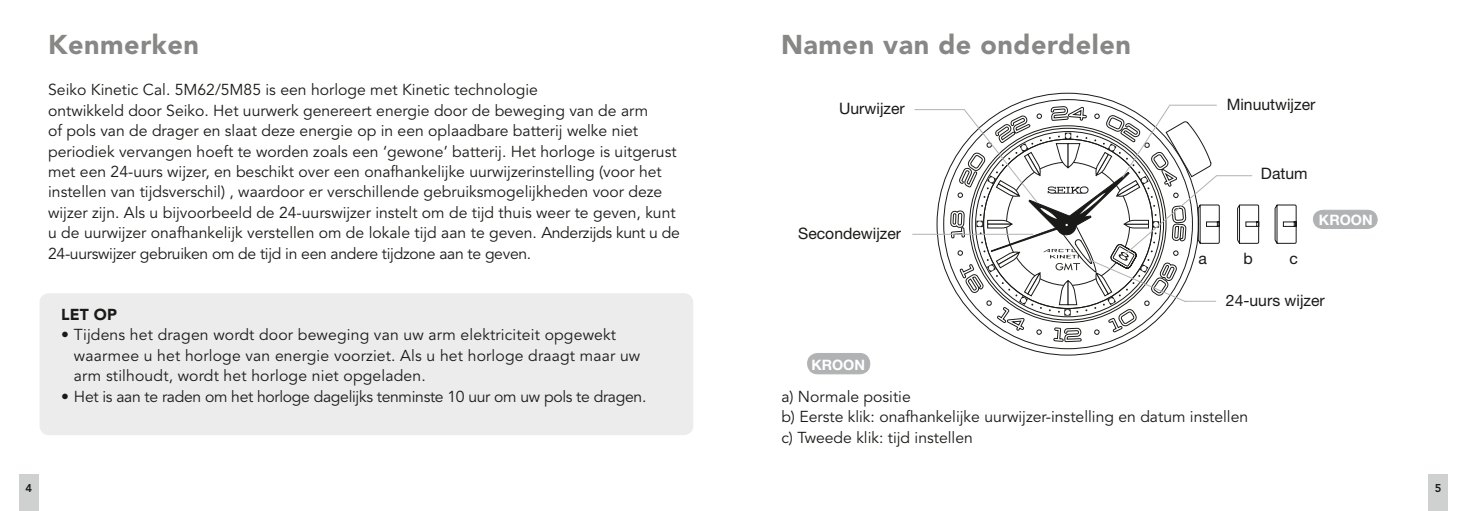
<style>
.page{position:relative;width:1467px;height:511px;background:#fff}
.page>*{position:absolute;margin:0;border:0;box-sizing:border-box;transform-origin:0 0}
.t1{font:900 27px "Avenir LT Std";letter-spacing:.02em;color:#878786}
.t2{font:15.75px/20.5px "Avenir LT Std";color:#1a1a18}
.t3{font:15.75px "Avenir LT Std";letter-spacing:-.02em;color:#1a1a18}
.t4{font:15.75px "Helvetica Neue";color:#1a1a18}
.t5{font:900 15.75px "Avenir LT Std";color:#1a1a18}
.t6{font:700 14.4px "Helvetica Neue";color:#fff}
.t7{font:800 11.25px "Avenir LT Std";color:#1a1a18}
</style>
<div class="page">
<svg style="left:936px;top:93px;width:263px;height:262px"></svg>
<svg style="left:1313px;top:209px;width:65px;height:20px"></svg>
<hr style="left:912px;top:234px;width:121px;height:1px;background:#b1b2b3">
<div style="left:808px;top:353px;width:62px;height:20px;background:#b1b2b3;border-radius:10px"></div>
<div style="left:807px;top:353px;width:63px;height:21px;border:1px solid #b1b2b3;border-radius:10px"></div>
<svg style="left:964px;top:105px;width:333px;height:210px"></svg>
<hr style="left:915px;top:109px;width:50px;height:1px;background:#b1b2b3">
<div style="left:19px;top:473px;width:19px;height:37px;background:#cfd0d0"></div>
<div style="left:1429px;top:473px;width:19px;height:37px;background:#cfd0d0"></div>
<div style="left:40px;top:293px;width:653px;height:141px;background:#ececed;border-radius:10px"></div>
<h1 class="t1" style="left:48px;top:28px;width:152px">Kenmerken</h1>
<p class="t2" style="left:48px;top:80px;width:633px">Seiko Kinetic Cal. 5M62/5M85 is een horloge met Kinetic technologie<br>ontwikkeld door Seiko. Het uurwerk genereert energie door de beweging van de arm<br>of pols van de drager en slaat deze energie op in een oplaadbare batterij welke niet periodiek vervangen hoeft te worden zoals een ‘gewone’ batterij. Het horloge is uitgerust met een 24-uurs wijzer, en beschikt over een onafhankelijke uurwijzerinstelling (voor het instellen van tijdsverschil) , waardoor er verschillende gebruiksmogelijkheden voor deze wijzer zijn. Als u bijvoorbeeld de 24-uurswijzer instelt om de tijd thuis weer te geven, kunt u de uurwijzer onafhankelijk verstellen om de lokale tijd aan te geven. Anderzijds kunt u de 24-uurswijzer gebruiken om de tijd in een andere tijdzone aan te geven.</p>
<p class="t5" style="left:61px;top:305px;width:57px">LET OP</p>
<p class="t2" style="left:74px;top:325px;width:568px;text-indent:-13px">• Tijdens het dragen wordt door beweging van uw arm elektriciteit opgewekt waarmee u het horloge van energie voorziet. Als u het horloge draagt maar uw arm stilhoudt, wordt het horloge niet opgeladen.</p>
<p class="t3" style="left:61px;top:387px;width:587px">• Het is aan te raden om het horloge dagelijks tenminste 10 uur om uw pols te dragen.</p>
<h1 class="t1" style="left:781px;top:28px;width:351px">Namen van de onderdelen</h1>
<p class="t4" style="left:839px;top:98px;width:67px">Uurwijzer</p>
<p class="t4" style="left:798px;top:223px;width:104px">Secondewijzer</p>
<p class="t6" style="left:811px;top:355px;width:55px">KROON</p>
<p class="t4" style="left:1227px;top:95px;width:90px">Minuutwijzer</p>
<p class="t4" style="left:1261px;top:164px;width:48px">Datum</p>
<p class="t6" style="left:1319px;top:210px;width:55px">KROON</p>
<p class="t4" style="left:1199px;top:248px;width:10px">a</p>
<p class="t4" style="left:1244px;top:248px;width:11px">b</p>
<p class="t4" style="left:1289px;top:248px;width:10px">c</p>
<p class="t4" style="left:1226px;top:291px;width:100px">24-uurs wijzer</p>
<p class="t2" style="left:781px;top:386px;width:468px">a) Normale positie<br>b) Eerste klik: onafhankelijke uurwijzer-instelling en datum instellen c) Tweede klik: tijd instellen</p>
<p class="t7" style="left:25px;top:481px;width:8px">4</p>
<p class="t7" style="left:1435px;top:481px;width:8px">5</p>
</div>
